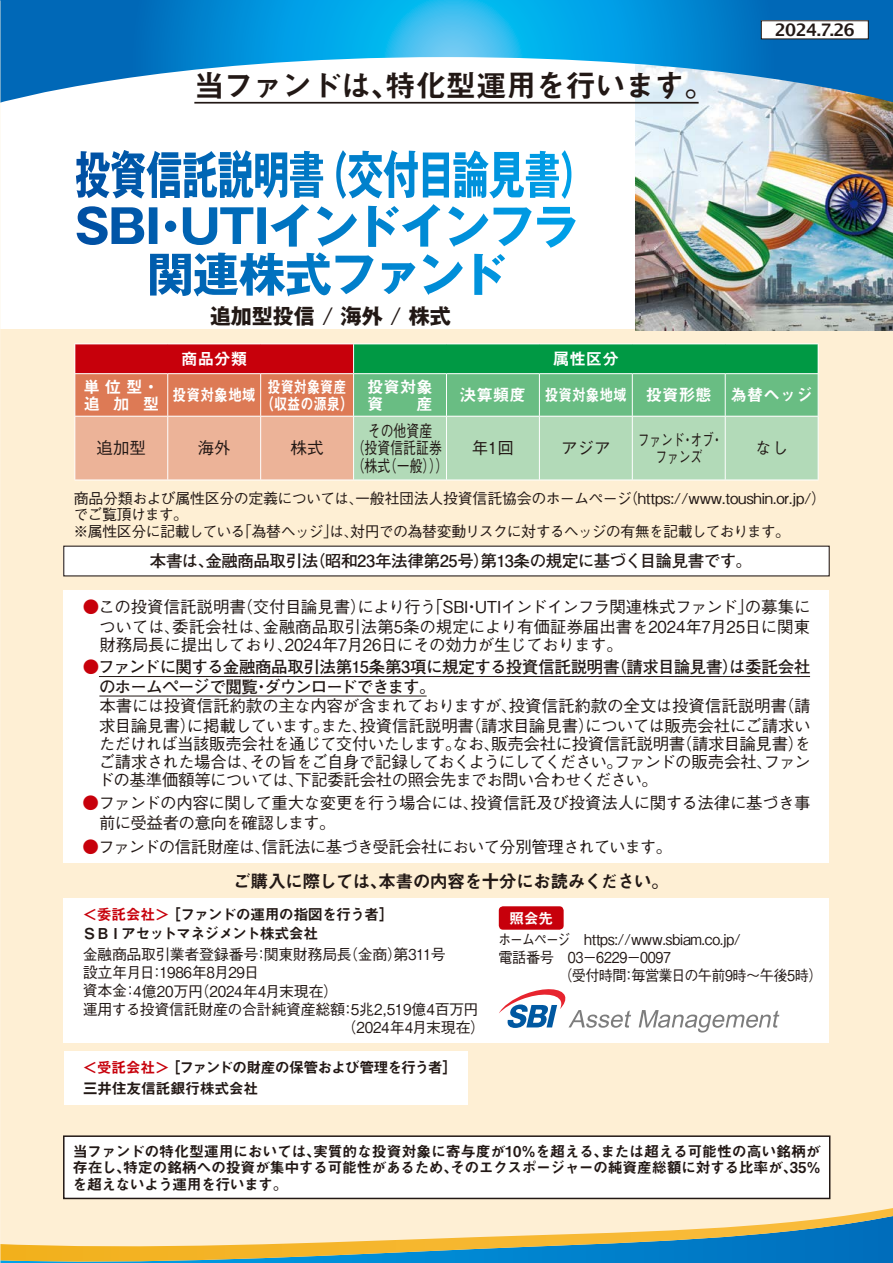
<style>
.page{position:relative;width:893px;height:1263px;background:#feefd4}
.page>*{position:absolute;margin:0;border:0;box-sizing:border-box;transform-origin:0 0}
.t1{font:30.75px "Midashi Go Pro MB31";letter-spacing:-.035em;color:#221815}
.t2{font:700 21px "Gothic MB101 Pro";color:#221815}
.t3{font:18px "Midashi Go Pro MB31";letter-spacing:-.045em;color:#221815}
.t4{font:600 17.25px "Lucida Sans";letter-spacing:-.03em;color:#221815}
.t5{font:500 16.5px/19.5px "Gothic BBB Pro";letter-spacing:-.02em;color:#221815}
.t6{font:700 16.5px/19.5px "Futo Go B101 Pro";letter-spacing:-.03em;color:#221815}
.t7{font:16.5px/17.2px "Midashi Go Pro MB31";color:#fff}
.t8{font:500 16.5px "Gothic BBB Pro";letter-spacing:-.045em;color:#221815}
.t9{font:500 16.5px/17.2px "Gothic BBB Pro";color:#221815;text-align:center;scale:.78 1}
.t10{font:16.5px/17.2px "Midashi Go Pro MB31";color:#fff;text-align:center;scale:.8 1}
.t11{font:500 16.5px/17.2px "Gothic BBB Pro";color:#221815;text-align:center;scale:.71 1}
.t12{font:16.5px "Midashi Go Pro MB31";color:#fff;scale:.84 1}
.t13{font:500 15px/16.5px "Gothic BBB Pro";letter-spacing:-.03em;color:#221815}
.t14{font:15px/16.5px "Midashi Go Pro MB31";letter-spacing:-.045em;color:#221815}
.t15{font:500 15px/18px "Gothic BBB Pro";letter-spacing:-.03em;color:#221815;scale:.85 1}
.t16{font:500 15px "Gothic BBB Pro";letter-spacing:-.03em;color:#221815;scale:.94 1}
.t17{font:500 15px "Gothic BBB Pro";letter-spacing:-.03em;color:#221815;scale:.9 1}
.t18{font:15px "Midashi Go Pro MB31";color:#fff}
.s1{font-family:"Gothic BBB Pro";font-weight:500;font-size:24px}
.s2{color:#c7000b}
.s3{font-family:"Gothic BBB Pro";font-weight:500;color:#c7000b}
</style>
<div class="page">
<div style="left:64px;top:590px;width:765px;height:273px;background:#fff"></div>
<div style="left:64px;top:898px;width:765px;height:145px;background:#fff"></div>
<div style="left:64px;top:1051px;width:404px;height:53px;background:#fff"></div>
<div style="left:0;top:0;width:893px;height:328px;background:#fff"></div>
<img style="left:636px;top:104px;width:257px;height:227px">
<svg style="left:0;top:0;width:893px;height:104px"></svg>
<svg style="left:77px;top:150px;width:499px;height:146px"></svg>
<hr style="left:354px;top:480px;width:92px;height:1px;background:#fff">
<hr style="left:446px;top:480px;width:93px;height:1px;background:#fff">
<hr style="left:539px;top:480px;width:93px;height:1px;background:#fff">
<hr style="left:632px;top:480px;width:93px;height:1px;background:#fff">
<hr style="left:725px;top:480px;width:93px;height:1px;background:#fff">
<svg style="left:75px;top:344px;width:744px;height:136px;background:#9ea981"></svg>
<hr style="left:75px;top:373px;width:93px;height:1px;background:#fff">
<hr style="left:75px;top:374px;width:1px;height:42px;background:#fff">
<hr style="left:168px;top:373px;width:93px;height:1px;background:#fff">
<hr style="left:167px;top:374px;width:1px;height:42px;background:#fff">
<hr style="left:261px;top:373px;width:93px;height:1px;background:#fff">
<hr style="left:260px;top:374px;width:1px;height:42px;background:#fff">
<hr style="left:353px;top:374px;width:1px;height:42px;background:#fff">
<hr style="left:75px;top:416px;width:93px;height:1px;background:#fff">
<hr style="left:75px;top:416px;width:1px;height:64px;background:#fff">
<hr style="left:168px;top:416px;width:93px;height:1px;background:#fff">
<hr style="left:167px;top:416px;width:1px;height:64px;background:#fff">
<hr style="left:261px;top:416px;width:93px;height:1px;background:#fff">
<hr style="left:260px;top:416px;width:1px;height:64px;background:#fff">
<hr style="left:353px;top:416px;width:1px;height:64px;background:#fff">
<hr style="left:75px;top:480px;width:93px;height:1px;background:#fff">
<hr style="left:168px;top:480px;width:93px;height:1px;background:#fff">
<hr style="left:261px;top:480px;width:93px;height:1px;background:#fff">
<div style="left:761px;top:21px;width:107px;height:18px;background:#fff"></div>
<div style="left:64px;top:546px;width:765px;height:30px;background:#fff"></div>
<hr style="left:99px;top:676px;width:711px;height:1px;background:#221815">
<hr style="left:99px;top:696px;width:328px;height:1px;background:#221815">
<div style="left:499px;top:906px;width:65px;height:24px;background:#c7000b;border-radius:4px"></div>
<div style="left:64px;top:1136px;width:766px;height:62px;background:#fff"></div>
<div style="left:63px;top:1135px;width:767px;height:64px;border:2px solid #221815"></div>
<hr style="left:194px;top:102px;width:505px;height:2px;background:#221815">
<svg style="left:499px;top:989px;width:132px;height:39px"></svg>
<svg style="left:639px;top:1010px;width:140px;height:22px"></svg>
<svg style="left:0;top:1213px;width:893px;height:50px"></svg>
<hr style="left:0;top:0;width:1px;height:101px;background:#6ea5ca">
<h1 class="t1" style="left:194px;top:61px;width:522px">当ファンドは、特化型運用を行います。</h1>
<p class="t4" style="left:775px;top:20px;width:82px">2024.7.26</p>
<p class="t2" style="left:210px;top:299px;width:242px">追加型投信 <span class="s1">/</span> 海外 <span class="s1">/</span> 株式</p>
<p class="t7" style="left:181px;top:348px;width:67px">商品分類</p>
<p class="t7" style="left:553px;top:348px;width:67px">属性区分</p>
<p class="t7" style="left:83px;top:376px;width:77px">単位型・追加型</p>
<p class="t12" style="left:173px;top:382px;width:101px">投資対象地域</p>
<p class="t10" style="left:261px;top:376px;width:117px">投資対象資産（収益の源泉）</p>
<p class="t7" style="left:367px;top:376px;width:67px">投資対象資　　産</p>
<p class="t7" style="left:460px;top:384px;width:354px">決算頻度 投資対象地域 投資形態 為替ヘッジ</p>
<p class="t5" style="left:97px;top:436px;width:51px">追加型</p>
<p class="t5" style="left:198px;top:436px;width:34px">海外</p>
<p class="t5" style="left:291px;top:436px;width:34px">株式</p>
<p class="t9" style="left:352px;top:420px;width:125px">その他資産<br>（投資信託証券（株式（一般）））</p>
<p class="t5" style="left:472px;top:436px;width:44px">年1回</p>
<p class="t5" style="left:561px;top:436px;width:51px">アジア</p>
<p class="t11" style="left:638px;top:429px;width:121px">ファンド・オブ・ファンズ</p>
<p class="t5" style="left:755px;top:436px;width:34px">なし</p>
<p class="t13" style="left:74px;top:488px;width:754px">商品分類および属性区分の定義については、一般社団法人投資信託協会のホームページ（https://www.toushin.or.jp/）でご覧頂けます。<br>※属性区分に記載している「為替ヘッジ」は、対円での為替変動リスクに対するヘッジの有無を記載しております。</p>
<p class="t6" style="left:150px;top:549px;width:604px">本書は、金融商品取引法（昭和23年法律第25号）第13条の規定に基づく目論見書です。</p>
<p class="t5" style="left:83px;top:595px;width:729px;text-align:right"><span class="s2">●</span>この投資信託説明書（交付目論見書）により行う「SB・I UTIインドインフラ関連株式ファンド」の募集については、委託会社は、金融商品取引法第5条の規定により有価証券届出書を2024年7月25日に関東</p>
<p class="t5" style="left:99px;top:633px;width:525px">財務局長に提出しており、2024年7月26日にその効力が生じております。</p>
<p class="t6" style="left:99px;top:655px;width:713px;text-indent:-16px"><span class="s3">●</span>ファンドに関する金融商品取引法第15条第3項に規定する投資信託説明書（請求目論見書）は委託会社のホームページで閲覧・ダウンロードできます。</p>
<p class="t5" style="left:99px;top:694px;width:713px">本書には投資信託約款の主な内容が含まれておりますが、投資信託約款の全文は投資信託説明書（請求目論見書）に掲載しています。また、投資信託説明書（請求目論見書）については販売会社にご請求い</p>
<p class="t5" style="left:98px;top:732px;width:715px;line-height:18px;text-align:justify">ただければ当該販売会社を通じて交付いたします。なお、販売会社に投資信託説明書（請求目論見書）をご請求された場合は、その旨をご自身で記録しておくようにしてください。ファンドの販売会社、ファンドの基準価額等については、下記委託会社の照会先までお問い合わせください。</p>
<p class="t5" style="left:99px;top:791px;width:713px;text-indent:-16px"><span class="s2">●</span>ファンドの内容に関して重大な変更を行う場合には、投資信託及び投資法人に関する法律に基づき事前に受益者の意向を確認します。</p>
<p class="t8" style="left:83px;top:833px;width:591px"><span class="s2">●</span>ファンドの信託財産は、信託法に基づき受託会社において分別管理されています。</p>
<p class="t3" style="left:233px;top:866px;width:438px">ご購入に際しては、本書の内容を十分にお読みください。</p>
<p class="t14" style="left:82px;top:903px;width:313px;line-height:19.5px"><span class="s2">＜委託会社＞</span>［ファンドの運用の指図を行う者］<br>ＳＢＩアセットマネジメント株式会社</p>
<p class="t13" style="left:83px;top:944px;width:364px;line-height:18px">金融商品取引業者登録番号：関東財務局長（金商）第311号設立年月日：1986年8月29日<br>資本金：</p>
<p class="t18" style="left:509px;top:906px;width:46px">照会先</p>
<p class="t15" style="left:498px;top:928px;width:287px">ホームページ https://www.sbiam.co.jp/電話番号 03－6229－0097</p>
<p class="t16" style="left:558px;top:963px;width:282px">（受付時間：毎営業日の午前9時～午後5時）</p>
<p class="t17" style="left:133px;top:979px;width:229px">4億20万円（2024年4月末現在）</p>
<p class="t13" style="left:83px;top:999px;width:397px">運用する投資信託財産の合計純資産総額：5兆2,519億4百万円</p>
<p class="t13" style="left:341px;top:1017px;width:145px">（2024年4月末現在）</p>
<p class="t14" style="left:83px;top:1055px;width:376px;line-height:21px"><span class="s2">＜受託会社＞</span>［ファンドの財産の保管および管理を行う者］三井住友信託銀行株式会社</p>
<p class="t14" style="left:73px;top:1141px;width:750px;text-align:justify">当ファンドの特化型運用においては、実質的な投資対象に寄与度が10％を超える、または超える可能性の高い銘柄が存在し、特定の銘柄への投資が集中する可能性があるため、そのエクスポージャーの純資産総額に対する比率が、35％を超えないよう運用を行います。</p>
</div>
